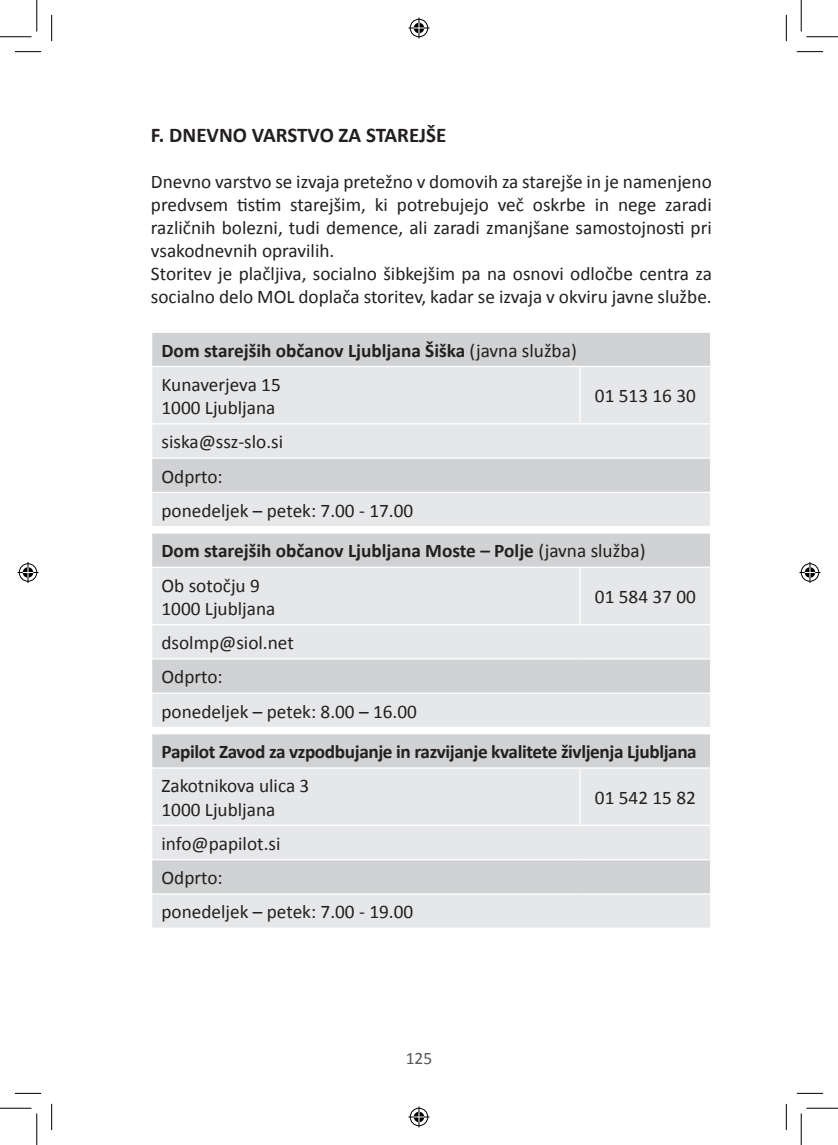
<style>
.page{position:relative;width:838px;height:1145px;background:#fff}
.page>*{position:absolute;margin:0;border:0;box-sizing:border-box;transform-origin:0 0}
.t1{font:700 21px "Calibri";color:#231f20}
.t2{font:19.25px/23.1px "Calibri";color:#231f20}
.t3{font:700 19.25px/34.3px "Calibri";letter-spacing:-.015em;color:#231f20}
.t4{font:17.5px "Calibri";color:#57585a}
.s1{font-weight:400}
</style>
<div class="page">
<div style="left:152px;top:333px;width:558px;height:33px;background:#d1d2d4"></div>
<svg style="left:152px;top:367px;width:558px;height:159px;background:#e1e2e4"></svg>
<hr style="left:579px;top:367px;width:1px;height:56px;background:#fff">
<hr style="left:151px;top:423px;width:429px;height:2px;background:#fff">
<hr style="left:580px;top:423px;width:131px;height:2px;background:#fff">
<hr style="left:151px;top:457px;width:429px;height:2px;background:#fff">
<hr style="left:580px;top:457px;width:131px;height:2px;background:#fff">
<hr style="left:151px;top:492px;width:429px;height:1px;background:#fff">
<hr style="left:580px;top:492px;width:131px;height:1px;background:#fff">
<div style="left:152px;top:534px;width:558px;height:33px;background:#d1d2d4"></div>
<svg style="left:152px;top:568px;width:558px;height:159px;background:#e1e2e4"></svg>
<hr style="left:579px;top:568px;width:1px;height:56px;background:#fff">
<hr style="left:151px;top:624px;width:429px;height:1px;background:#fff">
<hr style="left:580px;top:624px;width:131px;height:1px;background:#fff">
<hr style="left:151px;top:658px;width:429px;height:2px;background:#fff">
<hr style="left:580px;top:658px;width:131px;height:2px;background:#fff">
<hr style="left:151px;top:693px;width:429px;height:1px;background:#fff">
<hr style="left:580px;top:693px;width:131px;height:1px;background:#fff">
<div style="left:152px;top:734px;width:558px;height:33px;background:#d1d2d4"></div>
<svg style="left:152px;top:769px;width:558px;height:159px;background:#e1e2e4"></svg>
<hr style="left:579px;top:769px;width:1px;height:56px;background:#fff">
<hr style="left:151px;top:825px;width:429px;height:1px;background:#fff">
<hr style="left:580px;top:825px;width:131px;height:1px;background:#fff">
<hr style="left:151px;top:859px;width:429px;height:1px;background:#fff">
<hr style="left:580px;top:859px;width:131px;height:1px;background:#fff">
<hr style="left:151px;top:893px;width:429px;height:2px;background:#fff">
<hr style="left:580px;top:893px;width:131px;height:2px;background:#fff">
<svg style="left:15px;top:51px;width:26px;height:1px"></svg>
<svg style="left:796px;top:51px;width:27px;height:1px"></svg>
<svg style="left:15px;top:1093px;width:26px;height:1px"></svg>
<svg style="left:796px;top:1093px;width:27px;height:1px"></svg>
<svg style="left:51px;top:15px;width:1px;height:26px"></svg>
<svg style="left:51px;top:1104px;width:1px;height:26px"></svg>
<svg style="left:786px;top:15px;width:1px;height:26px"></svg>
<svg style="left:786px;top:1104px;width:1px;height:26px"></svg>
<hr style="left:0;top:36px;width:32px;height:1px;background:#000">
<hr style="left:806px;top:36px;width:31px;height:1px;background:#000">
<hr style="left:0;top:1108px;width:32px;height:1px;background:#000">
<hr style="left:806px;top:1108px;width:31px;height:1px;background:#000">
<hr style="left:36px;top:0;width:1px;height:31px;background:#000">
<hr style="left:36px;top:1113px;width:1px;height:32px;background:#000">
<hr style="left:800px;top:0;width:1px;height:31px;background:#000">
<hr style="left:800px;top:1113px;width:1px;height:32px;background:#000">
<svg style="left:408px;top:18px;width:21px;height:21px"></svg>
<svg style="left:408px;top:1106px;width:21px;height:21px"></svg>
<svg style="left:18px;top:562px;width:21px;height:21px"></svg>
<svg style="left:799px;top:562px;width:21px;height:21px"></svg>
<p class="t1" style="left:151px;top:122px;width:297px">F. DNEVNO VARSTVO ZA STAREJŠE</p>
<p class="t2" style="left:151px;top:169px;width:562px">Dnevno varstvo se izvaja pretežno v domovih za starejše in je namenjeno predvsem tistim starejšim, ki potrebujejo več oskrbe in nege zaradi različnih bolezni, tudi demence, ali zaradi zmanjšane samostojnosti pri vsakodnevnih opravilih.<br>Storitev je plačljiva, socialno šibkejšim pa na osnovi odločbe centra za socialno delo MOL doplača storitev, kadar se izvaja v okviru javne službe.</p>
<p class="t3" style="left:161px;top:332px;width:417px">Dom starejših občanov Ljubljana Šiška <span class="s1">(javna služba)<br>Kunaverjeva 15</span></p>
<p class="t2" style="left:161px;top:395px;width:115px">1000 Ljubljana</p>
<p class="t2" style="left:595px;top:384px;width:102px">01 513 16 30</p>
<p class="t2" style="left:161px;top:424px;width:253px;line-height:34.3px">siska@ssz-slo.si<br>Odprto:<br>ponedeljek – petek: 7.00 - 17.00</p>
<p class="t3" style="left:161px;top:533px;width:485px">Dom starejših občanov Ljubljana Moste – Polje <span class="s1">(javna služba)<br>Ob sotočju 9</span></p>
<p class="t2" style="left:161px;top:596px;width:115px">1000 Ljubljana</p>
<p class="t2" style="left:595px;top:584px;width:102px">01 584 37 00</p>
<p class="t2" style="left:161px;top:625px;width:257px;line-height:34.3px">dsolmp@siol.net<br>Odprto:<br>ponedeljek – petek: 8.00 – 16.00</p>
<p class="t3" style="left:161px;top:734px;width:536px">Papilot Zavod za vzpodbujanje in razvijanje kvalitete življenja Ljubljana</p>
<p class="t2" style="left:161px;top:774px;width:149px">Zakotnikova ulica 3<br>1000 Ljubljana</p>
<p class="t2" style="left:595px;top:785px;width:102px">01 542 15 82</p>
<p class="t2" style="left:161px;top:825px;width:253px;line-height:34.3px">info@papilot.si<br>Odprto:<br>ponedeljek – petek: 7.00 - 19.00</p>
<p class="t4" style="left:405px;top:1048px;width:28px">125</p>
</div>
